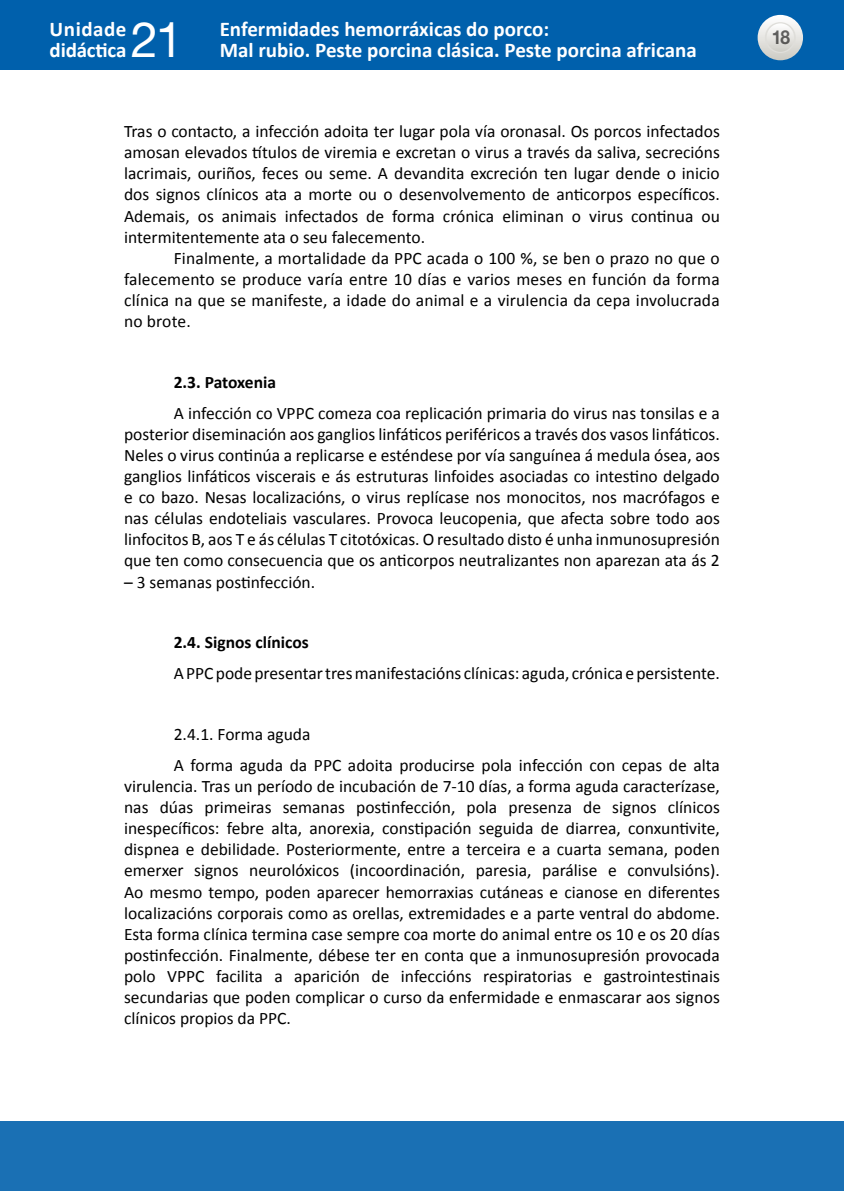
<style>
.page{position:relative;width:844px;height:1191px;background:#fff}
.page>*{position:absolute;margin:0;border:0;box-sizing:border-box;transform-origin:0 0}
.t1{font:49px "Helvetica Neue LT Std";color:#fff}
.t2{font:700 21px/21px "Calibri";color:#fff}
.t3{font:700 19.25px "Helvetica Neue LT Std";color:#000;scale:.9 1}
.t4{font:17.5px/21.2px "Calibri";color:#000;text-align:justify}
.t5{font:700 17.5px "Calibri";color:#000}
</style>
<div class="page">
<div style="left:0;top:1121px;width:843px;height:70px;background:#1a70b4"></div>
<div style="left:0;top:0;width:843px;height:69px;background:#0060ac"></div>
<svg style="left:757px;top:15px;width:45px;height:45px"></svg>
<svg style="left:765px;top:23px;width:29px;height:29px"></svg>
<div style="left:764px;top:22px;width:31px;height:31px;border:1px solid #dfdeda;border-radius:50%"></div>
<p class="t2" style="left:50px;top:18px;width:78px">Unidade didáctica</p>
<h1 class="t1" style="left:131px;top:11px;width:54px">21</h1>
<p class="t2" style="left:220px;top:18px;width:478px">Enfermidades hemorráxicas do porco:<br>Mal rubio. Peste porcina clásica. Peste porcina africana</p>
<p class="t4" style="left:124px;top:120px;width:597px">Tras o contacto, a infección adoita ter lugar pola vía oronasal. Os porcos infectados amosan elevados títulos de viremia e excretan o virus a través da saliva, secrecións lacrimais, ouriños, feces ou seme. A devandita excreción ten lugar dende o inicio dos signos clínicos ata a morte ou o desenvolvemento de anticorpos específicos.<br>Ademais, os animais infectados de forma crónica eliminan o virus continua ou intermitentemente ata o seu falecemento.</p>
<p class="t4" style="left:124px;top:246px;width:597px;text-indent:50px">Finalmente, a mortalidade da PPC acada o 100 %, se ben o prazo no que o falecemento se produce varía entre 10 días e varios meses en función da forma clínica na que se manifeste, a idade do animal e a virulencia da cepa involucrada no brote.</p>
<p class="t5" style="left:174px;top:369px;width:104px">2.3. Patoxenia</p>
<p class="t4" style="left:124px;top:401px;width:597px;text-indent:50px">A infección co VPPC comeza coa replicación primaria do virus nas tonsilas e a posterior diseminación aos ganglios linfáticos periféricos a través dos vasos linfáticos.<br>Neles o virus continúa a replicarse e esténdese por vía sanguínea á medula ósea, aos ganglios linfáticos viscerais e ás estruturas linfoides asociadas co intestino delgado e co bazo. Nesas localizacións, o virus replícase nos monocitos, nos macrófagos e nas células endoteliais vasculares. Provoca leucopenia, que afecta sobre todo aos linfocitos B, aos T e ás células T citotóxicas. O resultado disto é unha inmunosupresión que ten como consecuencia que os anticorpos neutralizantes non aparezan ata ás 2</p>
<p class="t4" style="left:124px;top:570px;width:192px">– 3 semanas postinfección.</p>
<p class="t5" style="left:174px;top:630px;width:136px">2.4. Signos clínicos</p>
<p class="t4" style="left:174px;top:662px;width:547px">A PPC pode presentar tres manifestacións clínicas: aguda, crónica e persistente.</p>
<p class="t4" style="left:174px;top:718px;width:547px;line-height:31px">2.4.1. Forma aguda<br>A forma aguda da PPC adoita producirse pola infección con cepas de alta</p>
<p class="t4" style="left:124px;top:775px;width:597px">virulencia. Tras un período de incubación de 7-10 días, a forma aguda caracterízase, nas dúas primeiras semanas postinfección, pola presenza de signos clínicos inespecíficos: febre alta, anorexia, constipación seguida de diarrea, conxuntivite, dispnea e debilidade. Posteriormente, entre a terceira e a cuarta semana, poden emerxer signos neurolóxicos (incoordinación, paresia, parálise e convulsións).<br>Ao mesmo tempo, poden aparecer hemorraxias cutáneas e cianose en diferentes localizacións corporais como as orellas, extremidades e a parte ventral do abdome.<br>Esta forma clínica termina case sempre coa morte do animal entre os 10 e os 20 días postinfección. Finalmente, débese ter en conta que a inmunosupresión provocada polo VPPC facilita a aparición de infeccións respiratorias e gastrointestinais secundarias que poden complicar o curso da enfermidade e enmascarar aos signos clínicos propios da PPC.</p>
<p class="t3" style="left:770px;top:26px;width:23px">18</p>
</div>
